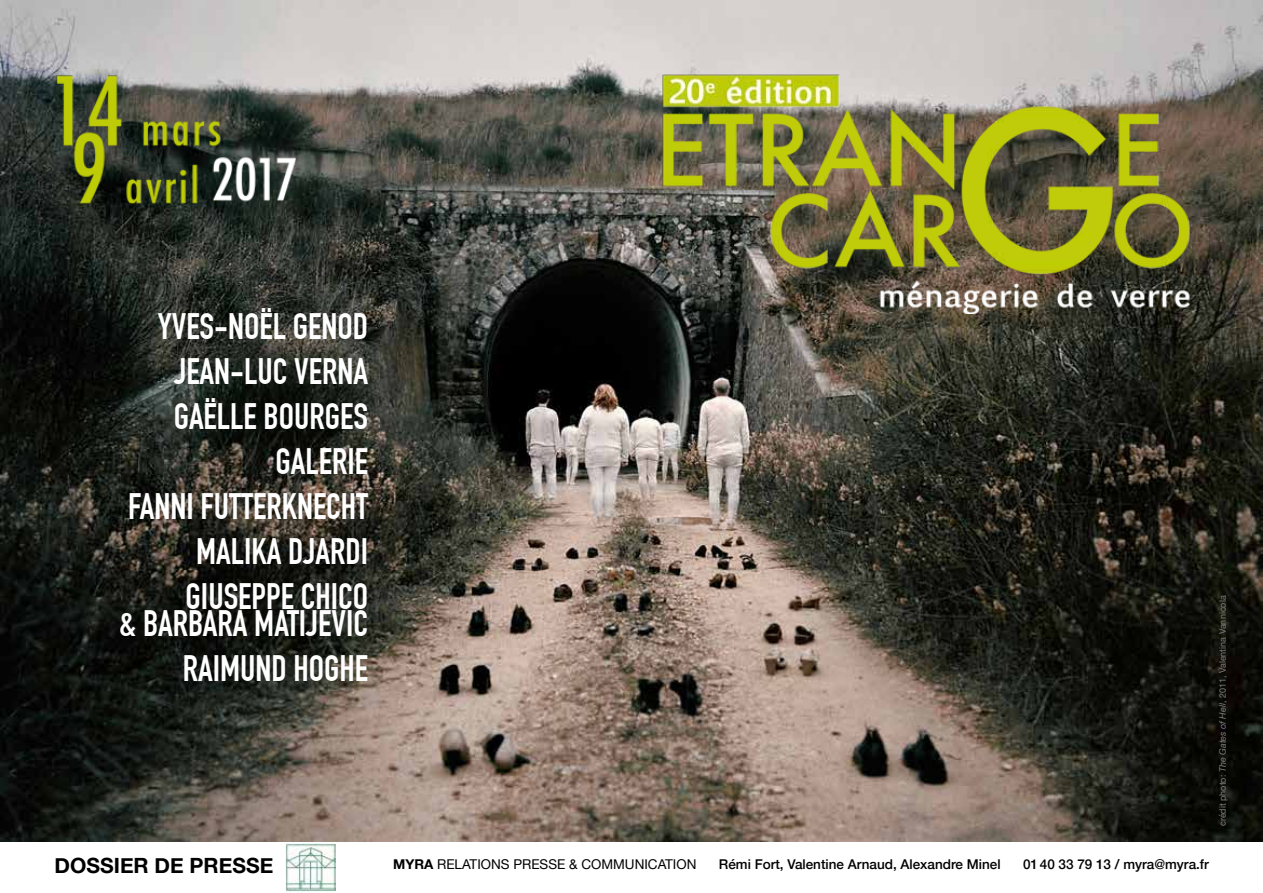
<style>
.page{position:relative;width:1263px;height:893px;background:#fff}
.page>*{position:absolute;margin:0;border:0;box-sizing:border-box;transform-origin:0 0}
.t1{font:700 36px/45px "DIN Condensed";color:#fff;text-align:right}
.t2{font:700 21px "Helvetica Neue";color:#000}
.t3{font:500 13.5px "Helvetica Neue";color:#000}
.t4{font:13.5px "Helvetica Neue";color:#000}
.t5{font:9px "Helvetica Neue";color:#7e7e7d}
.s1{font-style:italic}
.s2{font-weight:700}
</style>
<div class="page">
<img style="left:0;top:0;width:1263px;height:842px">
<img style="left:54px;top:71px;width:243px;height:137px">
<img style="left:659px;top:71px;width:533px;height:242px">
<img style="left:286px;top:843px;width:49px;height:48px">
<p class="t1" style="left:128px;top:304px;width:241px">YVES-NOËL GENOD<br>JEAN-LUC VERNA<br>GAËLLE BOURGES<br>GALERIE<br>FANNI FUTTERKNECHT<br>MALIKA DJARDI<br>GIUSEPPE CHICO</p>
<p class="t1" style="left:119px;top:601px;width:251px">&amp; BARBARA MATIJEVIC<br>RAIMUND HOGHE</p>
<p class="t2" style="left:55px;top:849px;width:220px">DOSSIER DE PRESSE</p>
<p class="t5" style="left:1216px;top:826px;width:232px;rotate:-90deg">crédit photo: <span class="s1">The Gates of Hell</span>, 2011, Valentina Vannicola</p>
<p class="t4" style="left:393px;top:855px;width:305px"><span class="s2">MYRA</span> RELATIONS PRESSE &amp; COMMUNICATION</p>
<p class="t3" style="left:719px;top:854px;width:283px">Rémi Fort, Valentine Arnaud, Alexandre Minel</p>
<p class="t3" style="left:1023px;top:854px;width:187px">0140 33 79 13 / myra@myra.fr</p>
</div>
